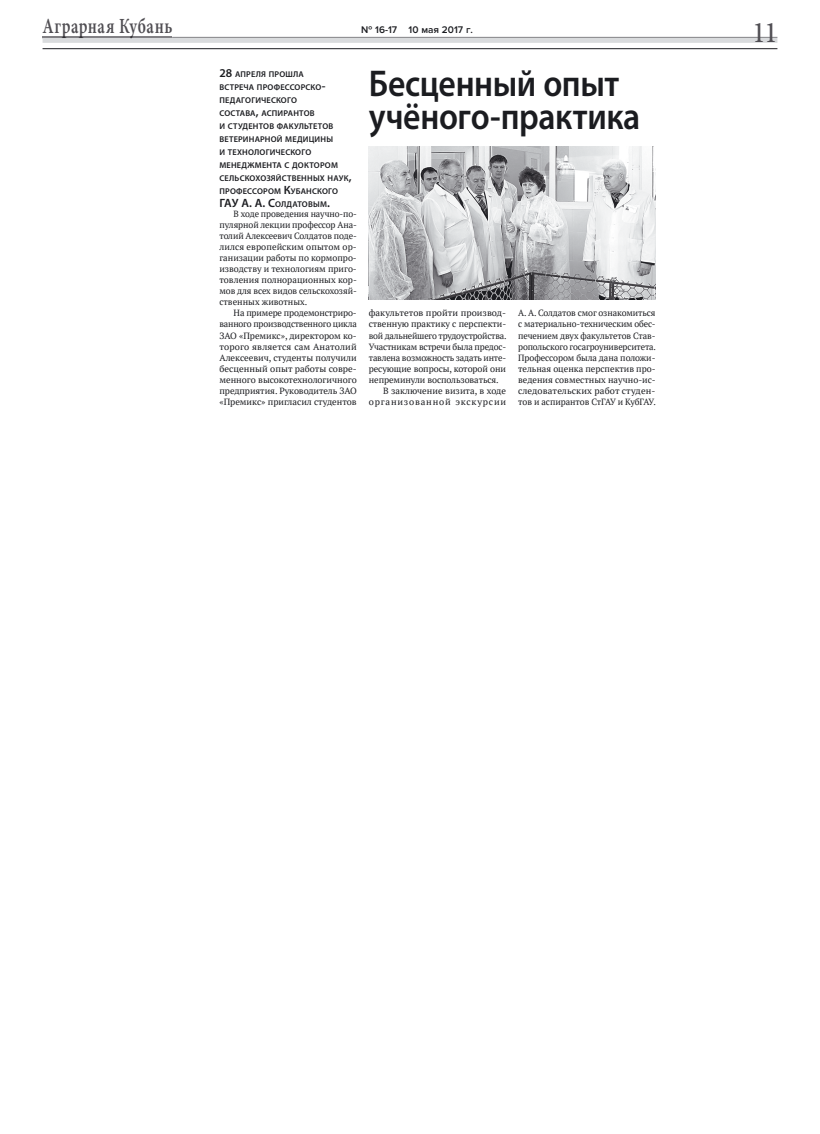
<style>
.page{position:relative;width:820px;height:1134px;background:#fff}
.page>*{position:absolute;margin:0;border:0;box-sizing:border-box;transform-origin:0 0}
.t1{font:600 37.4px/33.1px "Myriad Pro";letter-spacing:-.01em;color:#1b1c20;scale:.9 1}
.t2{font:500 30px "Minion Pro";color:#504e53;scale:.9 1}
.t3{font:600 21.6px "Minion Pro";letter-spacing:.035em;color:#504e53;scale:.75 1}
.t4{font:600 12px "Myriad Pro";color:#1b1c20}
.t5{font:600 10px "Proxima Nova";color:#1b1c20}
.t6{font:9px/11.1px "PT Serif";letter-spacing:-.01em;color:#1b1c20;text-align:justify}
.t7{font:9px "PT Serif";letter-spacing:.085em;color:#1b1c20}
.t8{font:600 8.4px/13px "Myriad Pro";letter-spacing:.025em;color:#1b1c20}
.s1{font-size:12px}
.s2{font-size:8.4px}
</style>
<div class="page">
<svg style="left:43px;top:37px;width:734px;height:6px;background:#cfd1d3"></svg>
<hr style="left:43px;top:37px;width:129px;height:1px;background:#818084">
<hr style="left:43px;top:48px;width:734px;height:1px;background:#1b1c20">
<img style="left:368px;top:146px;width:287px;height:153px">
<h3 class="t3" style="left:43px;top:11px;width:175px">Аграрная Кубань</h3>
<h2 class="t2" style="left:752px;top:12px;width:29px">11</h2>
<p class="t5" style="left:361px;top:24px;width:113px">№ 16-17 10 мая 2017 г.</p>
<p class="t8" style="left:219px;top:67px;width:134px"><span class="s1">28</span> АПРЕЛЯ ПРОШЛА<br>ВСТРЕЧА ПРОФЕССОРСКО<span class="s1">-<br></span>ПЕДАГОГИЧЕСКОГО<br>СОСТАВА<span class="s1">,</span> АСПИРАНТОВ<br>И СТУДЕНТОВ ФАКУЛЬТЕТОВ<br>ВЕТЕРИНАРНОЙ МЕДИЦИНЫ<br>И ТЕХНОЛОГИЧЕСКОГО<br>МЕНЕДЖМЕНТА С ДОКТОРОМ<br>СЕЛЬСКОХОЗЯЙСТВЕННЫХ НАУК<span class="s1">,<br></span>ПРОФЕССОРОМ <span class="s1">К</span>УБАНСКОГО</p>
<h3 class="t4" style="left:219px;top:195px;width:112px">ГАУ А. А. С<span class="s2">ОЛДАТОВЫМ</span>.</h3>
<p class="t6" style="left:219px;top:208px;width:139px;text-indent:14px">В ходе проведения научно-по&shy;пулярной лекции профессор Ана&shy;толий Алексеевич Солдатов поде&shy;лился европейским опытом ор&shy;ганизации работы по кормопро&shy;изводству и технологиям приго&shy;товления полнорационных кор&shy;мов для всех видов сельскохозяй&shy;ственных животных.</p>
<p class="t6" style="left:219px;top:308px;width:139px;text-indent:14px">На примере продемонстриро&shy;ванного производственного цикла ЗАО «Премикс», директором ко&shy;торого является сам Анатолий Алексеевич, студенты получили бесценный опыт работы совре&shy;менного высокотехнологичного предприятия. Руководитель ЗАО «Премикс» пригласил студентов</p>
<p class="t6" style="left:368px;top:308px;width:139px">факультетов пройти производ-</p>
<h1 class="t1" style="left:368px;top:66px;width:303px">Бесценный опыт учёного-практика</h1>
<p class="t6" style="left:518px;top:308px;width:139px">А. А. Солдатов смог ознакомиться с материально-техническим обес&shy;печением двух факультетов Став&shy;ропольского госагроуниверситета.<br>Профессором была дана положи&shy;тельная оценка перспектив про&shy;ведения совместных научно-ис&shy;следовательских работ студен&shy;тов и аспирантов СтГАУ и КубГАУ.</p>
<p class="t6" style="left:368px;top:319px;width:139px">ственную практику с перспекти-</p>
<p class="t6" style="left:368px;top:330px;width:139px">вой дальнейшего трудоустройства.</p>
<p class="t6" style="left:368px;top:341px;width:139px">Участникам встречи была предос-</p>
<p class="t6" style="left:368px;top:352px;width:139px">тавлена возможность задать инте-</p>
<p class="t6" style="left:368px;top:363px;width:139px">ресующие вопросы, которой они</p>
<p class="t6" style="left:368px;top:374px;width:131px">непреминули воспользоваться.</p>
<p class="t6" style="left:383px;top:385px;width:125px">В заключение визита, в ходе</p>
<p class="t7" style="left:368px;top:396px;width:139px">организованной экскурсии</p>
</div>
